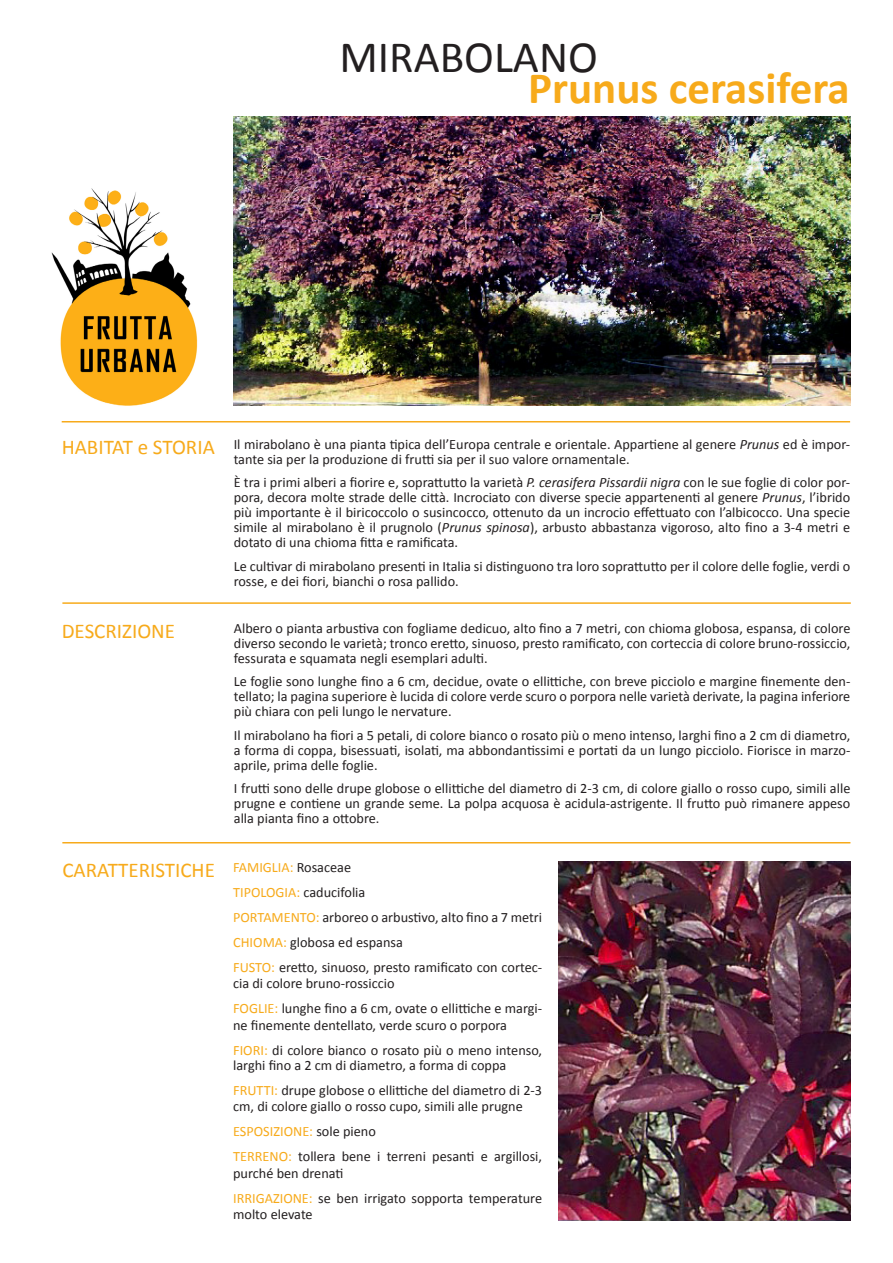
<style>
.page{position:relative;width:893px;height:1263px;background:#fff}
.page>*{position:absolute;margin:0;border:0;box-sizing:border-box;transform-origin:0 0}
.t1{font:700 45px "Calibri";color:#f7aa1b}
.t2{font:45px "Calibri";color:#231f20}
.t3{font:21px "Calibri";color:#f7aa1b}
.t4{font:14.25px/15px "Calibri";color:#231f20}
.t5{font:14.25px "Calibri";color:#f7aa1b}
.s1{font-style:italic}
.s2{color:#231f20}
.s3{color:#f7aa1b}
</style>
<div class="page">
<img style="left:51px;top:188px;width:147px;height:218px">
<img style="left:234px;top:117px;width:616px;height:288px">
<hr style="left:62px;top:421px;width:788px;height:1px;background:#f7aa1b">
<hr style="left:62px;top:842px;width:788px;height:1px;background:#f7aa1b">
<hr style="left:62px;top:602px;width:789px;height:2px;background:#f7aa1b">
<img style="left:558px;top:861px;width:292px;height:359px">
<p class="t2" style="left:339px;top:29px;width:260px">MIRABOLANO</p>
<p class="t1" style="left:528px;top:61px;width:323px">Prunus cerasifera</p>
<p class="t3" style="left:62px;top:434px;width:155px">HABITAT e STORIA</p>
<p class="t3" style="left:62px;top:618px;width:115px">DESCRIZIONE</p>
<p class="t3" style="left:62px;top:857px;width:154px">CARATTERISTICHE</p>
<p class="t4" style="left:234px;top:436px;width:618px">Il mirabolano è una pianta tipica dell’Europa centrale e orientale. Appartiene al genere <span class="s1">Prunus</span> ed è impor&shy;tante sia per la produzione di frutti sia per il suo valore ornamentale.</p>
<p class="t4" style="left:234px;top:474px;width:618px;text-align:justify">È tra i primi alberi a fiorire e, soprattutto la varietà <span class="s1">P. cerasifera Pissardii nigra</span> con le sue foglie di color por&shy;pora, decora molte strade delle città. Incrociato con diverse specie appartenenti al genere <span class="s1">Prunus</span>, l’ibrido più importante è il biricoccolo o susincocco, ottenuto da un incrocio effettuato con l’albicocco. Una specie simile al mirabolano è il prugnolo (<span class="s1">Prunus spinosa</span>), arbusto abbastanza vigoroso, alto fino a 3-4 metri e dotato di una chioma fitta e ramificata.</p>
<p class="t4" style="left:234px;top:558px;width:618px">Le cultivar di mirabolano presenti in Italia si distinguono tra loro soprattutto per il colore delle foglie, verdi o rosse, e dei fiori, bianchi o rosa pallido.</p>
<p class="t4" style="left:234px;top:620px;width:618px;text-align:justify">Albero o pianta arbustiva con fogliame dedicuo, alto fino a 7 metri, con chioma globosa, espansa, di colore diverso secondo le varietà; tronco eretto, sinuoso, presto ramificato, con corteccia di colore bruno-rossiccio, fessurata e squamata negli esemplari adulti.</p>
<p class="t4" style="left:234px;top:673px;width:618px;text-align:justify">Le foglie sono lunghe fino a 6 cm, decidue, ovate o ellittiche, con breve picciolo e margine finemente den&shy;tellato; la pagina superiore è lucida di colore verde scuro o porpora nelle varietà derivate, la pagina inferiore più chiara con peli lungo le nervature.</p>
<p class="t4" style="left:234px;top:727px;width:618px;text-align:justify">Il mirabolano ha fiori a 5 petali, di colore bianco o rosato più o meno intenso, larghi fino a 2 cm di diametro, a forma di coppa, bisessuati, isolati, ma abbondantissimi e portati da un lungo picciolo. Fiorisce in marzo&shy;aprile, prima delle foglie.</p>
<p class="t4" style="left:234px;top:780px;width:618px;text-align:justify">I frutti sono delle drupe globose o ellittiche del diametro di 2-3 cm, di colore giallo o rosso cupo, simili alle prugne e contiene un grande seme. La polpa acquosa è acidula-astrigente. Il frutto può rimanere appeso alla pianta fino a ottobre.</p>
<p class="t5" style="left:233px;top:858px;width:120px">FAMIGLIA: <span class="s2">Rosaceae</span></p>
<p class="t4" style="left:233px;top:884px;width:134px"><span class="s3">TIPOLOGIA:</span> caducifolia</p>
<p class="t4" style="left:233px;top:909px;width:310px"><span class="s3">PORTAMENTO:</span> arboreo o arbustivo, alto fino a 7 metri</p>
<p class="t4" style="left:233px;top:934px;width:171px"><span class="s3">CHIOMA:</span> globosa ed espansa</p>
<p class="t4" style="left:233px;top:958px;width:310px;line-height:16.5px"><span class="s3">FUSTO:</span> eretto, sinuoso, presto ramificato con cortec&shy;cia di colore bruno-rossiccio</p>
<p class="t4" style="left:233px;top:1000px;width:310px;line-height:16.5px"><span class="s3">FOGLIE:</span> lunghe fino a 6 cm, ovate o ellittiche e margi&shy;ne finemente dentellato, verde scuro o porpora</p>
<p class="t4" style="left:233px;top:1042px;width:311px"><span class="s3">FIORI:</span> di colore bianco o rosato più o meno intenso, larghi fino a 2 cm di diametro, a forma di coppa</p>
<p class="t4" style="left:233px;top:1081px;width:310px;line-height:16.5px"><span class="s3">FRUTTI:</span> drupe globose o ellittiche del diametro di 2-3 cm, di colore giallo o rosso cupo, simili alle prugne</p>
<p class="t5" style="left:233px;top:1123px;width:144px">ESPOSIZIONE: <span class="s2">sole pieno</span></p>
<p class="t4" style="left:233px;top:1148px;width:310px;line-height:16.5px"><span class="s3">TERRENO:</span> tollera bene i terreni pesanti e argillosi, purché ben drenati</p>
<p class="t4" style="left:233px;top:1189px;width:310px;line-height:16.5px"><span class="s3">IRRIGAZIONE:</span> se ben irrigato sopporta temperature molto elevate</p>
</div>
